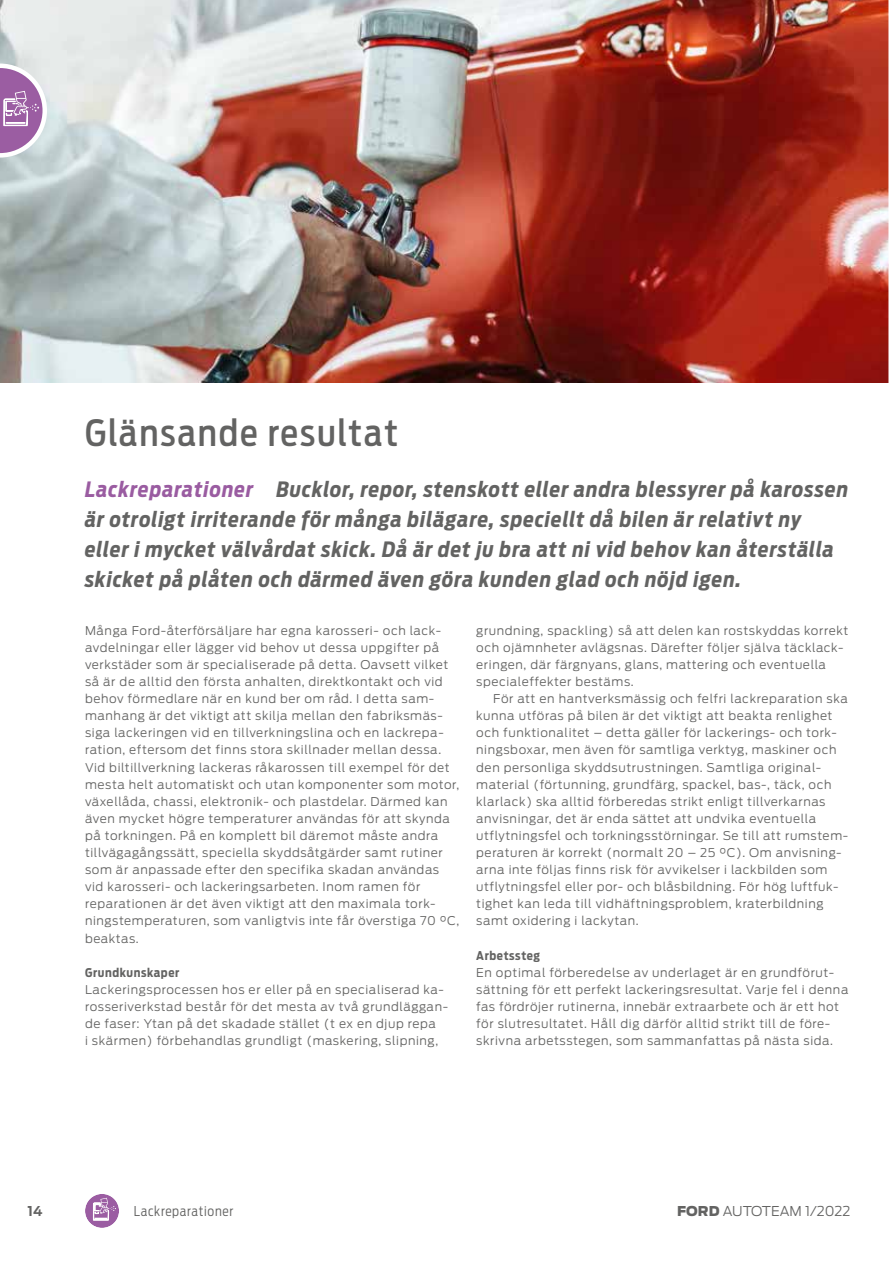
<style>
.page{position:relative;width:893px;height:1263px;background:#fff}
.page>*{position:absolute;margin:0;border:0;box-sizing:border-box;transform-origin:0 0}
.t1{font:500 36px "Ford Antenna Cond";letter-spacing:.05em;color:#636362}
.t2{font:italic 700 21px/30px "Ford Antenna Cond";letter-spacing:.045em;color:#636362}
.t3{font:300 13.5px "Ford Antenna";color:#636362}
.t4{font:300 13.5px "Ford Antenna Cond";letter-spacing:.05em;color:#636362}
.t5{font:700 13.5px "Ford Antenna";color:#636362}
.t6{font:300 12px/17.1px "Ford Antenna";letter-spacing:.05em;color:#636362}
.t7{font:700 12px "Ford Antenna Cond";letter-spacing:.05em;color:#636362}
.s1{color:#9a5ca1}
.s2{font-weight:900}
</style>
<div class="page">
<img style="left:0;top:0;width:888px;height:383px">
<svg style="left:0;top:64px;width:47px;height:94px"></svg>
<div style="left:85px;top:1194px;width:34px;height:34px;background:#9b5da2;border-radius:50%"></div>
<svg style="left:93px;top:1197px;width:23px;height:23px"></svg>
<h1 class="t1" style="left:85px;top:401px;width:315px">Glänsande resultat</h1>
<p class="t2" style="left:85px;top:472px;width:765px"><span class="s1">Lackreparationer</span> Bucklor, repor, stenskott eller andra blessyrer på karossen är otroligt irriterande för många bilägare, speciellt då bilen är relativt ny eller i mycket välvårdat skick. Då är det ju bra att ni vid behov kan återställa skicket på plåten och därmed även göra kunden glad och nöjd igen.</p>
<p class="t6" style="left:85px;top:620px;width:376px">Många Ford-återförsäljare har egna karosseri- och lack&shy;avdelningar eller lägger vid behov ut dessa uppgifter på verkstäder som är specialiserade på detta. Oavsett vilket så är de alltid den första anhalten, direktkontakt och vid behov förmedlare när en kund ber om råd. I detta sam&shy;manhang är det viktigt att skilja mellan den fabriksmäs&shy;siga lackeringen vid en tillverkningslina och en lackrepa&shy;ration, eftersom det finns stora skillnader mellan dessa.<br>Vid biltillverkning lackeras råkarossen till exempel för det mesta helt automatiskt och utan komponenter som motor, växellåda, chassi, elektronik- och plastdelar. Därmed kan även mycket högre temperaturer användas för att skynda på torkningen. På en komplett bil däremot måste andra tillvägagångssätt, speciella skyddsåtgärder samt rutiner som är anpassade efter den specifika skadan användas vid karosseri- och lackeringsarbeten. Inom ramen för reparationen är det även viktigt att den maximala tork&shy;ningstemperaturen, som vanligtvis inte får överstiga 70 °C, beaktas.</p>
<p class="t7" style="left:85px;top:962px;width:96px">Grundkunskaper</p>
<p class="t6" style="left:85px;top:979px;width:365px">Lackeringsprocessen hos er eller på en specialiserad ka&shy;rosseriverkstad består för det mesta av två grundläggan&shy;de faser: Ytan på det skadade stället (t ex en djup repa<br>i skärmen) förbehandlas grundligt (maskering, slipning,</p>
<p class="t6" style="left:476px;top:620px;width:374px">grundning, spackling) så att delen kan rostskyddas korrekt och ojämnheter avlägsnas. Därefter följer själva täcklack&shy;eringen, där färgnyans, glans, mattering och eventuella specialeffekter bestäms.</p>
<p class="t6" style="left:476px;top:689px;width:373px;text-indent:17px">För att en hantverksmässig och felfri lackreparation ska kunna utföras på bilen är det viktigt att beakta renlighet och funktionalitet – detta gäller för lackerings- och tork&shy;ningsboxar, men även för samtliga verktyg, maskiner och den personliga skyddsutrustningen. Samtliga original&shy;material (förtunning, grundfärg, spackel, bas-, täck, och klarlack) ska alltid förberedas strikt enligt tillverkarnas anvisningar, det är enda sättet att undvika eventuella utflytningsfel och torkningsstörningar. Se till att rumstem&shy;peraturen är korrekt (normalt 20 – 25 °C). Om anvisning&shy;arna inte följas finns risk för avvikelser i lackbilden som utflytningsfel eller por- och blåsbildning. För hög luftfuk&shy;tighet kan leda till vidhäftningsproblem, kraterbildning samt oxidering i lackytan.</p>
<p class="t7" style="left:476px;top:944px;width:65px">Arbetssteg</p>
<p class="t6" style="left:476px;top:962px;width:374px">En optimal förberedelse av underlaget är en grundförut&shy;sättning för ett perfekt lackeringsresultat. Varje fel i denna fas fördröjer rutinerna, innebär extraarbete och är ett hot för slutresultatet. Håll dig därför alltid strikt till de före&shy;skrivna arbetsstegen, som sammanfattas på nästa sida.</p>
<p class="t5" style="left:28px;top:1199px;width:16px">14</p>
<p class="t4" style="left:134px;top:1200px;width:101px">Lackreparationer</p>
<p class="t3" style="left:677px;top:1200px;width:175px"><span class="s2">FORD</span> AUTOTEAM 1/2022</p>
</div>
